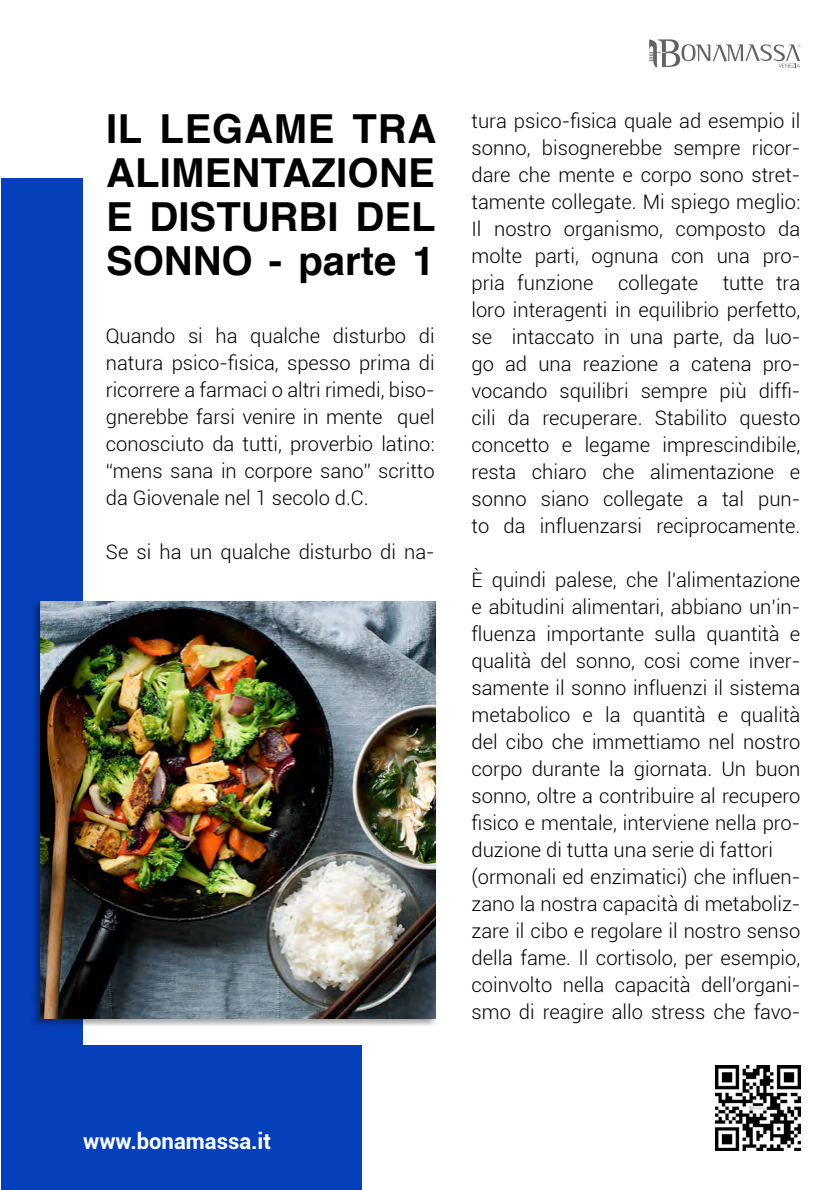
<style>
.page{position:relative;width:840px;height:1190px;background:#fff}
.page>*{position:absolute;margin:0;border:0;box-sizing:border-box;transform-origin:0 0}
.t1{font:700 40px/44px "Helvetica";letter-spacing:.005em;color:#000;text-align:justify}
.t2{font:700 22px "Roboto";color:#fff}
.t3{font:300 20px/27px "Roboto";color:#000;text-align:justify}
</style>
<div class="page">
<div style="left:1px;top:178px;width:360px;height:1012px;background:#053fb9"></div>
<div style="left:83px;top:146px;width:689px;height:899px;background:#fff"></div>
<svg style="left:649px;top:39px;width:151px;height:29px"></svg>
<img style="left:715px;top:1066px;width:85px;height:85px">
<div style="left:31px;top:600px;width:406px;height:428px;background:#000;opacity:.37"></div>
<img style="left:41px;top:601px;width:395px;height:418px">
<h1 class="t1" style="left:106px;top:107px;width:332px">IL LEGAME TRA ALIMENTAZIONE E DISTURBI DEL SONNO - parte 1</h1>
<p class="t3" style="left:106px;top:322px;width:330px">Quando si ha qualche disturbo di natura psico-fisica, spesso prima di ricorrere a farmaci o altri rimedi, biso&shy;gnerebbe farsi venire in mente quel conosciuto da tutti, proverbio latino: “mens sana in corpore sano” scritto da Giovenale nel 1 secolo d.C.</p>
<p class="t3" style="left:106px;top:538px;width:330px">Se si ha un qualche disturbo di na-</p>
<p class="t3" style="left:471px;top:107px;width:330px">tura psico-fisica quale ad esempio il sonno, bisognerebbe sempre ricor&shy;dare che mente e corpo sono stret&shy;tamente collegate. Mi spiego meglio:<br>Il nostro organismo, composto da molte parti, ognuna con una pro&shy;pria funzione collegate tutte tra loro interagenti in equilibrio perfetto, se intaccato in una parte, da luo&shy;go ad una reazione a catena pro&shy;vocando squilibri sempre più diffi&shy;cili da recuperare. Stabilito questo concetto e legame imprescindibile, resta chiaro che alimentazione e sonno siano collegate a tal pun&shy;to da influenzarsi reciprocamente.</p>
<p class="t3" style="left:471px;top:566px;width:330px;text-align:left">È quindi palese, che l’alimentazione e abitudini alimentari, abbiano un’in&shy;fluenza importante sulla quantità e qualità del sonno, cosi come inver&shy;samente il sonno influenzi il sistema metabolico e la quantità e qualità del cibo che immettiamo nel nostro corpo durante la giornata. Un buon sonno, oltre a contribuire al recupero fisico e mentale, interviene nella pro&shy;duzione di tutta una serie di fattori (ormonali ed enzimatici) che influen&shy;zano la nostra capacità di metaboliz&shy;zare il cibo e regolare il nostro senso della fame. Il cortisolo, per esempio, coinvolto nella capacità dell’organi&shy;smo di reagire allo stress che favo-</p>
<p class="t2" style="left:83px;top:1125px;width:189px">www.bonamassa.it</p>
</div>
